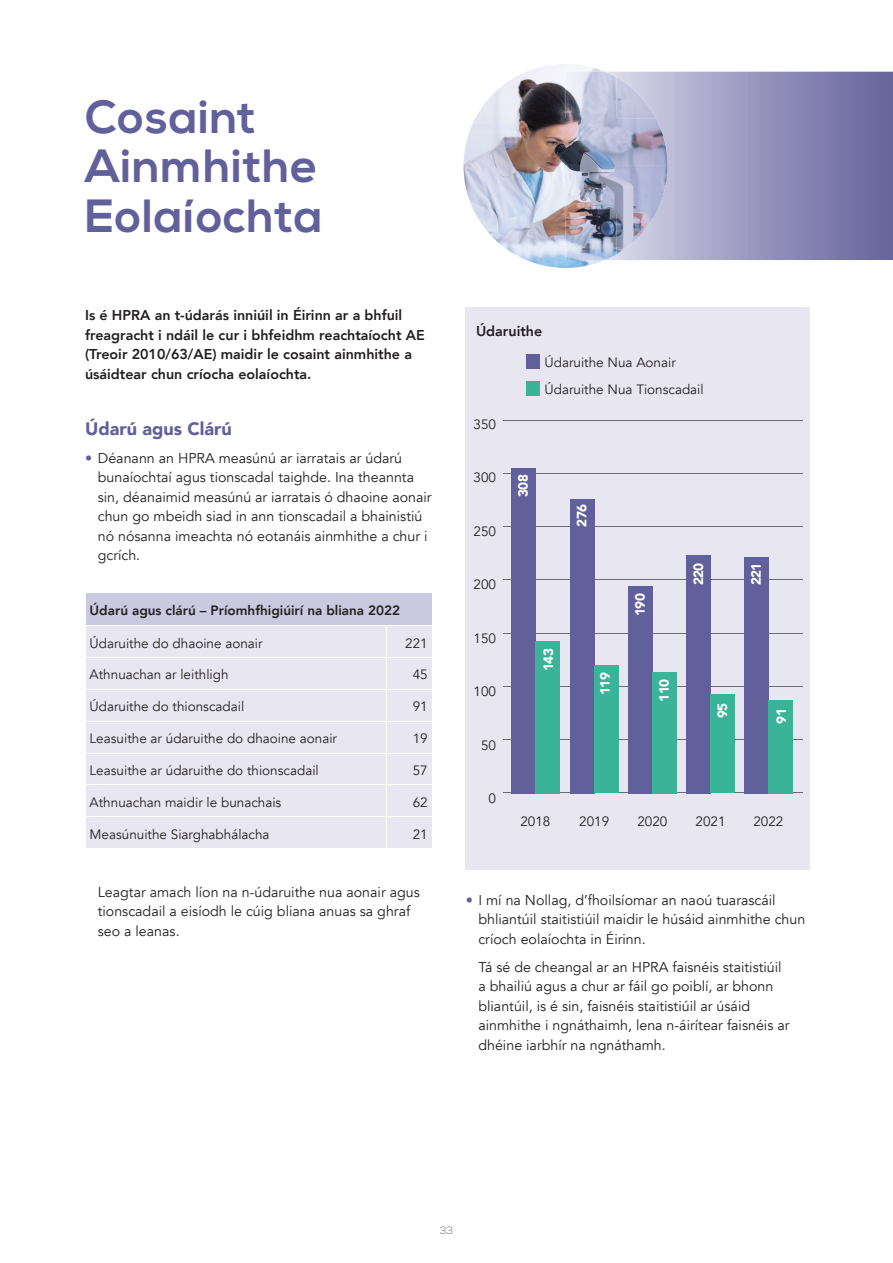
<style>
.page{position:relative;width:893px;height:1263px;background:#fff}
.page>*{position:absolute;margin:0;border:0;box-sizing:border-box;transform-origin:0 0}
.t1{font:700 46.5px/49.5px "Nexa";letter-spacing:.02em;color:#62609a}
.t2{font:900 18px "Avenir";color:#62609a}
.t3{font:14.25px/19.5px "Avenir";color:#231f20}
.t4{font:800 14.25px/19.5px "Avenir";color:#231f20}
.t5{font:13.5px/26.5px "Avenir";color:#231f20}
.t6{font:800 13.5px "Avenir";color:#231f20}
.t7{font:900 13.5px "Avenir";letter-spacing:-.05em;color:#fff}
.t8{font:300 10.5px "Nexa";color:#6c6d70}
.s1{color:#62609a}
</style>
<div class="page">
<div style="left:85px;top:592px;width:347px;height:33px;background:#cac9df"></div>
<div style="left:86px;top:626px;width:346px;height:222px;background:#e8e7f1"></div>
<hr style="left:85px;top:592px;width:302px;height:1px;background:#fff">
<hr style="left:85px;top:592px;width:1px;height:33px;background:#fff">
<hr style="left:387px;top:592px;width:45px;height:1px;background:#fff">
<hr style="left:387px;top:626px;width:1px;height:31px;background:#fff">
<hr style="left:85px;top:657px;width:302px;height:1px;background:#fff">
<hr style="left:387px;top:657px;width:45px;height:1px;background:#fff">
<hr style="left:387px;top:658px;width:1px;height:31px;background:#fff">
<hr style="left:85px;top:689px;width:302px;height:1px;background:#fff">
<hr style="left:387px;top:689px;width:45px;height:1px;background:#fff">
<hr style="left:387px;top:689px;width:1px;height:32px;background:#fff">
<hr style="left:85px;top:721px;width:302px;height:1px;background:#fff">
<hr style="left:387px;top:721px;width:45px;height:1px;background:#fff">
<hr style="left:387px;top:721px;width:1px;height:32px;background:#fff">
<hr style="left:85px;top:753px;width:302px;height:1px;background:#fff">
<hr style="left:387px;top:753px;width:45px;height:1px;background:#fff">
<hr style="left:387px;top:753px;width:1px;height:32px;background:#fff">
<hr style="left:85px;top:785px;width:302px;height:1px;background:#fff">
<hr style="left:387px;top:785px;width:45px;height:1px;background:#fff">
<hr style="left:387px;top:785px;width:1px;height:31px;background:#fff">
<hr style="left:85px;top:816px;width:302px;height:1px;background:#fff">
<hr style="left:387px;top:816px;width:45px;height:1px;background:#fff">
<hr style="left:387px;top:817px;width:1px;height:31px;background:#fff">
<div style="left:465px;top:307px;width:344px;height:563px;background:#e8e7f1"></div>
<hr style="left:503px;top:686px;width:299px;height:1px;background:#6c6d70">
<hr style="left:503px;top:633px;width:299px;height:1px;background:#6c6d70">
<hr style="left:503px;top:580px;width:299px;height:1px;background:#6c6d70">
<hr style="left:503px;top:739px;width:299px;height:1px;background:#6c6d70">
<hr style="left:503px;top:473px;width:299px;height:1px;background:#6c6d70">
<hr style="left:503px;top:526px;width:299px;height:1px;background:#6c6d70">
<hr style="left:503px;top:420px;width:299px;height:1px;background:#6c6d70">
<hr style="left:503px;top:792px;width:299px;height:1px;background:#6c6d70">
<div style="left:570px;top:499px;width:24px;height:294px;background:#62609a"></div>
<div style="left:594px;top:665px;width:24px;height:128px;background:#3ab399"></div>
<div style="left:628px;top:586px;width:24px;height:207px;background:#62609a"></div>
<div style="left:652px;top:672px;width:24px;height:121px;background:#3ab399"></div>
<div style="left:686px;top:555px;width:25px;height:238px;background:#62609a"></div>
<div style="left:711px;top:694px;width:24px;height:99px;background:#3ab399"></div>
<div style="left:744px;top:557px;width:24px;height:236px;background:#62609a"></div>
<div style="left:768px;top:700px;width:24px;height:93px;background:#3ab399"></div>
<div style="left:511px;top:468px;width:24px;height:325px;background:#62609a"></div>
<div style="left:535px;top:641px;width:25px;height:152px;background:#3ab399"></div>
<div style="left:526px;top:355px;width:14px;height:14px;background:#62609a"></div>
<div style="left:526px;top:382px;width:14px;height:14px;background:#3ab399"></div>
<svg style="left:463px;top:64px;width:205px;height:204px;background:#a49ca0"></svg>
<img style="left:463px;top:166px;width:119px;height:102px">
<svg style="left:617px;top:72px;width:276px;height:188px;background:#9290ba"></svg>
<img style="left:617px;top:77px;width:39px;height:42px">
<img style="left:566px;top:72px;width:51px;height:47px">
<img style="left:566px;top:119px;width:102px;height:94px">
<img style="left:617px;top:213px;width:39px;height:41px">
<img style="left:566px;top:213px;width:51px;height:47px">
<h1 class="t1" style="left:85px;top:94px;width:239px">Cosaint<br>Ainmhithe<br>Eolaíochta</h1>
<p class="t4" style="left:85px;top:306px;width:341px">Is é HPRA an t-údarás inniúil in Éirinn ar a bhfuil freagracht i ndáil le cur i bhfeidhm reachtaíocht AE (Treoir 2010/63/AE) maidir le cosaint ainmhithe a úsáidtear chun críocha eolaíochta.</p>
<p class="t2" style="left:85px;top:413px;width:148px">Údarú agus Clárú</p>
<p class="t3" style="left:98px;top:449px;width:335px;text-indent:-13px"><span class="s1">•</span> Déanann an HPRA measúnú ar iarratais ar údarú bunaíochtaí agus tionscadal taighde. Ina theannta sin, déanaimid measúnú ar iarratais ó dhaoine aonair chun go mbeidh siad in ann tionscadail a bhainistiú nó nósanna imeachta nó eotanáis ainmhithe a chur i gcrích.</p>
<p class="t6" style="left:90px;top:600px;width:312px">Údarú agus clárú – Príomhfhigiúirí na bliana 2022</p>
<p class="t5" style="left:90px;top:630px;width:175px">Údaruithe do dhaoine aonair</p>
<p class="t5" style="left:405px;top:630px;width:24px">221</p>
<p class="t5" style="left:90px;top:662px;width:140px">Athnuachan ar leithligh</p>
<p class="t5" style="left:413px;top:662px;width:17px">45</p>
<p class="t5" style="left:90px;top:694px;width:156px">Údaruithe do thionscadail</p>
<p class="t5" style="left:413px;top:694px;width:17px">91</p>
<p class="t5" style="left:90px;top:725px;width:249px">Leasuithe ar údaruithe do dhaoine aonair</p>
<p class="t5" style="left:413px;top:725px;width:17px">19</p>
<p class="t5" style="left:90px;top:757px;width:231px">Leasuithe ar údaruithe do thionscadail</p>
<p class="t5" style="left:413px;top:757px;width:17px">57</p>
<p class="t5" style="left:90px;top:789px;width:193px">Athnuachan maidir le bunachais</p>
<p class="t5" style="left:413px;top:789px;width:17px">62</p>
<p class="t5" style="left:90px;top:821px;width:182px">Measúnuithe Siarghabhálacha</p>
<p class="t5" style="left:413px;top:821px;width:17px">21</p>
<p class="t4" style="left:476px;top:322px;width:68px">Údaruithe</p>
<p class="t5" style="left:474px;top:411px;width:24px">350</p>
<p class="t5" style="left:474px;top:464px;width:24px">300</p>
<p class="t5" style="left:474px;top:518px;width:24px">250</p>
<p class="t5" style="left:474px;top:571px;width:24px">200</p>
<p class="t5" style="left:474px;top:625px;width:24px">150</p>
<p class="t5" style="left:474px;top:678px;width:24px">100</p>
<p class="t5" style="left:481px;top:732px;width:17px">50</p>
<p class="t5" style="left:489px;top:785px;width:9px">0</p>
<p class="t5" style="left:545px;top:349px;width:161px">Údaruithe Nua Aonair<br>Údaruithe Nua Tionscadail</p>
<p class="t7" style="left:512px;top:497px;width:24px;rotate:-90deg">308</p>
<p class="t7" style="left:570px;top:527px;width:24px;rotate:-90deg">276</p>
<p class="t7" style="left:537px;top:671px;width:24px;rotate:-90deg">143</p>
<p class="t7" style="left:593px;top:695px;width:24px;rotate:-90deg">119</p>
<p class="t7" style="left:629px;top:616px;width:24px;rotate:-90deg">190</p>
<p class="t7" style="left:687px;top:585px;width:24px;rotate:-90deg">220</p>
<p class="t7" style="left:653px;top:701px;width:24px;rotate:-90deg">110</p>
<p class="t7" style="left:711px;top:718px;width:17px;rotate:-90deg">95</p>
<p class="t5" style="left:520px;top:809px;width:32px">2018</p>
<p class="t5" style="left:579px;top:809px;width:32px">2019</p>
<p class="t5" style="left:637px;top:809px;width:32px">2020</p>
<p class="t5" style="left:696px;top:809px;width:32px">2021</p>
<p class="t7" style="left:745px;top:585px;width:24px;rotate:-90deg">221</p>
<p class="t7" style="left:770px;top:723px;width:17px;rotate:-90deg">91</p>
<p class="t5" style="left:753px;top:809px;width:32px">2022</p>
<p class="t3" style="left:98px;top:882px;width:323px">Leagtar amach líon na n-údaruithe nua aonair agus tionscadail a eisíodh le cúig bliana anuas sa ghraf seo a leanas.</p>
<p class="t3" style="left:478px;top:890px;width:328px;text-indent:-13px"><span class="s1">•</span> I mí na Nollag, d’fhoilsíomar an naoú tuarascáil bhliantúil staitistiúil maidir le húsáid ainmhithe chun críoch eolaíochta in Éirinn.</p>
<p class="t3" style="left:478px;top:957px;width:313px">Tá sé de cheangal ar an HPRA faisnéis staitistiúil a bhailiú agus a chur ar fáil go poiblí, ar bhonn bliantúil, is é sin, faisnéis staitistiúil ar úsáid ainmhithe i ngnáthaimh, lena n-áirítear faisnéis ar dhéine iarbhír na ngnáthamh.</p>
<p class="t8" style="left:440px;top:1225px;width:15px">33</p>
</div>
